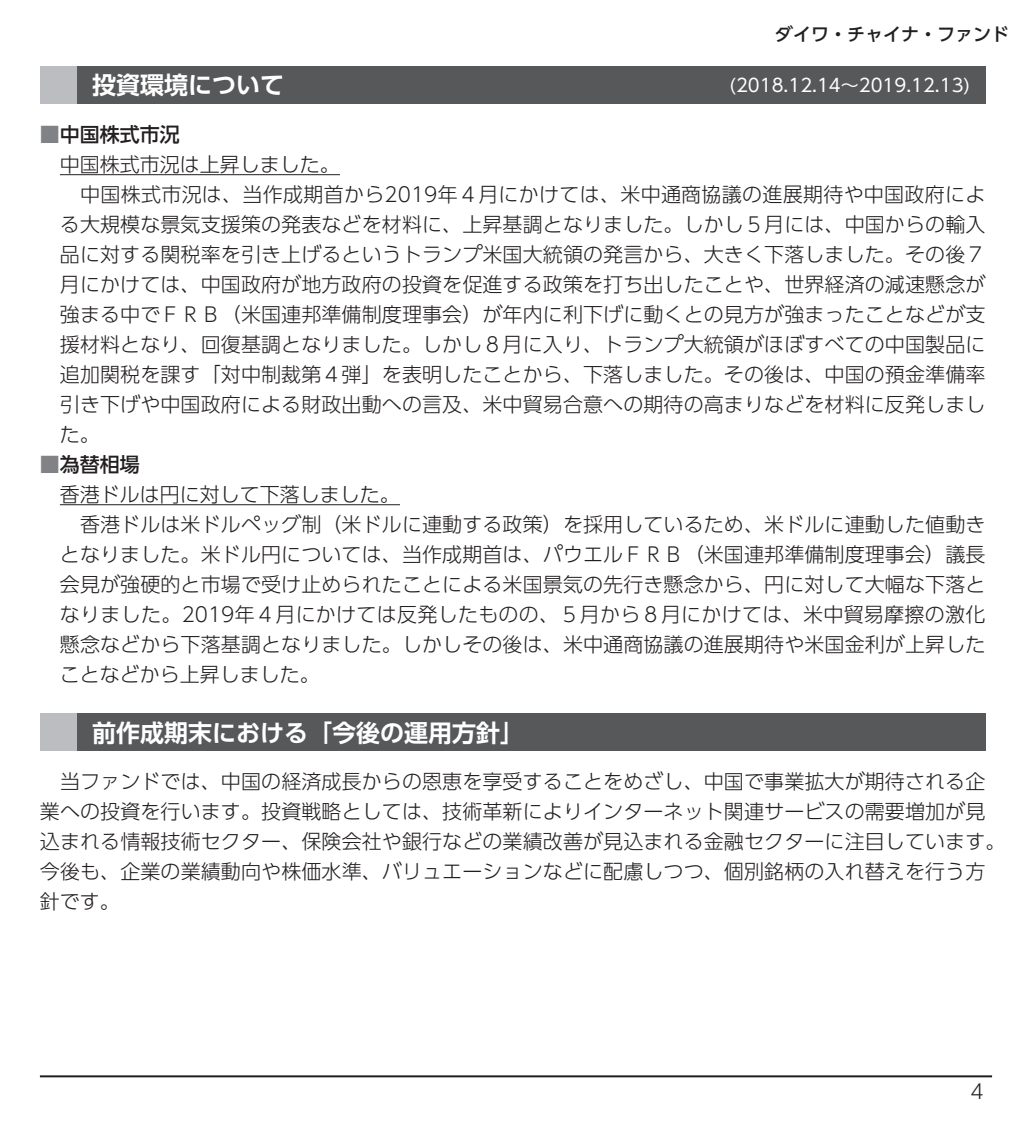
<style>
.page{position:relative;width:1032px;height:1134px;background:#fff}
.page>*{position:absolute;margin:0;border:0;box-sizing:border-box;transform-origin:0 0}
.t1{font:24px "UD Shin Go Pro De Bold 90 msp RKSJ H";color:#fff}
.t2{font:20px/30px "UD Shin Go Pro Light 90 msp RKSJ H";letter-spacing:.005em;color:#231f20}
.t3{font:20px "UD Shin Go Pro Medium 90 msp RKSJ H";color:#231f20}
.t4{font:18px "UD Shin Go Pro Regular 90 msp RKSJ H";color:#fff}
.t5{font:18px "UD Shin Go Pro Medium 90 msp RKSJ H";color:#231f20}
.s1{color:#808285}
</style>
<div class="page">
<hr style="left:40px;top:1075px;width:952px;height:2px;background:#231f20">
<hr style="left:60px;top:174px;width:280px;height:1px;background:#231f20">
<hr style="left:60px;top:504px;width:340px;height:1px;background:#231f20">
<div style="left:40px;top:66px;width:37px;height:37px;background:#bcbdc0"></div>
<div style="left:77px;top:66px;width:908px;height:37px;background:#57585a"></div>
<div style="left:40px;top:714px;width:37px;height:37px;background:#bcbdc0"></div>
<div style="left:77px;top:714px;width:908px;height:37px;background:#57585a"></div>
<p class="t5" style="left:775px;top:27px;width:235px">ダイワ・チャイナ・ファンド</p>
<p class="t1" style="left:92px;top:76px;width:194px">投資環境について</p>
<p class="t4" style="left:729px;top:78px;width:242px">(2018.12.14～2019.12.13)</p>
<p class="t3" style="left:40px;top:127px;width:141px"><span class="s1">■</span>中国株式市況</p>
<p class="t2" style="left:60px;top:152px;width:927px">中国株式市況は上昇しました。<br>　中国株式市況は、当作成期首から2019年４月にかけては、米中通商協議の進展期待や中国政府による大規模な景気支援策の発表などを材料に、上昇基調となりました。しかし５月には、中国からの輸入品に対する関税率を引き上げるというトランプ米国大統領の発言から、大きく下落しました。その後７月にかけては、中国政府が地方政府の投資を促進する政策を打ち出したことや、世界経済の減速懸念が強まる中でＦＲＢ（米国連邦準備制度理事会）が年内に利下げに動くとの見方が強まったことなどが支援材料となり、回復基調となりました。しかし８月に入り、トランプ大統領がほぼすべての中国製品に追加関税を課す「対中制裁第４弾」を表明したことから、下落しました。その後は、中国の預金準備率引き下げや中国政府による財政出動への言及、米中貿易合意への期待の高まりなどを材料に反発しました。</p>
<p class="t3" style="left:40px;top:457px;width:101px"><span class="s1">■</span>為替相場</p>
<p class="t2" style="left:60px;top:482px;width:927px">香港ドルは円に対して下落しました。<br>　香港ドルは米ドルペッグ制（米ドルに連動する政策）を採用しているため、米ドルに連動した値動きとなりました。米ドル円については、当作成期首は、パウエルＦＲＢ（米国連邦準備制度理事会）議長会見が強硬的と市場で受け止められたことによる米国景気の先行き懸念から、円に対して大幅な下落となりました。2019年４月にかけては反発したものの、５月から８月にかけては、米中貿易摩擦の激化懸念などから下落基調となりました。しかしその後は、米中通商協議の進展期待や米国金利が上昇したことなどから上昇しました。</p>
<p class="t1" style="left:92px;top:723px;width:434px">前作成期末における「今後の運用方針」</p>
<p class="t2" style="left:40px;top:769px;width:967px">　当ファンドでは、中国の経済成長からの恩恵を享受することをめざし、中国で事業拡大が期待される企業への投資を行います。投資戦略としては、技術革新によりインターネット関連サービスの需要増加が見込まれる情報技術セクター、保険会社や銀行などの業績改善が見込まれる金融セクターに注目しています。今後も、企業の業績動向や株価水準、バリュエーションなどに配慮しつつ、個別銘柄の入れ替えを行う方針です。</p>
<p class="t2" style="left:970px;top:1079px;width:15px">4</p>
</div>
